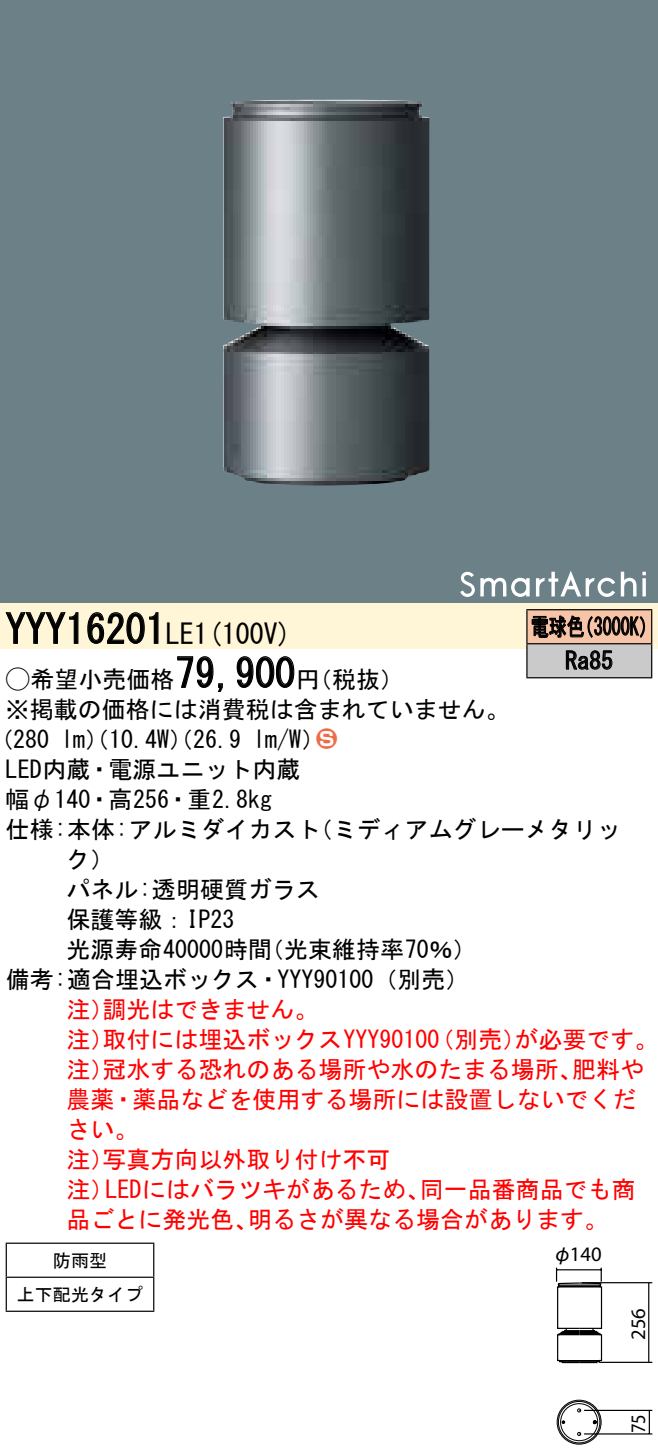
<style>
.page{position:relative;width:658px;height:1456px;background:#fff}
.page>*{position:absolute;margin:0;border:0;box-sizing:border-box;transform-origin:0 0}
.t1{font:40px "MS Gothic";color:#000}
.t2{font:28px "MS Gothic";color:#000}
.t3{font:24px/30px "MS Gothic";color:#000}
.t4{font:24px "MS Gothic";color:#f00}
.t5{font:24px/34px "MS Gothic";color:#000;scale:.75 1}
.t6{font:24px "Ford Classification 1";color:#ed6d48}
.t7{font:20.8px "ITC Avant Garde Std";color:#000}
.t8{font:20.8px "ITC Avant Garde Std";color:#000;scale:.9 1}
.t9{font:18px/34px "MS Gothic";color:#000;text-align:center}
.s1{font-family:"Ford Classification 1"}
.s2{color:#fff}
.s3{font-family:"Gothic BBB Pro Medium 90 pv RKSJ H"}
</style>
<div class="page">
<div style="left:0;top:0;width:658px;height:569px;background:#6c8087"></div>
<img style="left:223px;top:100px;width:206px;height:385px">
<div style="left:0;top:569px;width:658px;height:34px;background:#6c8087"></div>
<svg style="left:642px;top:578px;width:4px;height:18px"></svg>
<svg style="left:642px;top:572px;width:4px;height:3px"></svg>
<svg style="left:460px;top:571px;width:69px;height:26px"></svg>
<svg style="left:536px;top:571px;width:100px;height:26px"></svg>
<div style="left:0;top:603px;width:658px;height:46px;background:#fff5d7"></div>
<svg style="left:5px;top:612px;width:74px;height:32px"></svg>
<svg style="left:87px;top:612px;width:72px;height:32px"></svg>
<svg style="left:177px;top:656px;width:46px;height:36px"></svg>
<svg style="left:236px;top:656px;width:59px;height:32px"></svg>
<hr style="left:6px;top:1242px;width:148px;height:2px;background:#000">
<hr style="left:6px;top:1244px;width:1px;height:32px;background:#000">
<hr style="left:153px;top:1244px;width:1px;height:32px;background:#000">
<hr style="left:6px;top:1276px;width:148px;height:2px;background:#000">
<hr style="left:6px;top:1278px;width:1px;height:32px;background:#000">
<hr style="left:153px;top:1278px;width:1px;height:32px;background:#000">
<hr style="left:6px;top:1310px;width:148px;height:2px;background:#000">
<div style="left:527px;top:610px;width:124px;height:34px;background:#f7c4a7"></div>
<div style="left:527px;top:644px;width:124px;height:34px;background:#cacaca"></div>
<hr style="left:526px;top:609px;width:126px;height:1px;background:#000">
<hr style="left:526px;top:610px;width:1px;height:33px;background:#000">
<hr style="left:651px;top:610px;width:1px;height:33px;background:#000">
<hr style="left:526px;top:643px;width:126px;height:1px;background:#000">
<hr style="left:526px;top:644px;width:1px;height:33px;background:#000">
<hr style="left:651px;top:644px;width:1px;height:33px;background:#000">
<hr style="left:526px;top:677px;width:126px;height:1px;background:#000">
<svg style="left:531px;top:615px;width:114px;height:23px"></svg>
<svg style="left:565px;top:650px;width:47px;height:20px"></svg>
<hr style="left:581px;top:1282px;width:71px;height:1px;background:#000">
<hr style="left:599px;top:1361px;width:53px;height:2px;background:#000">
<hr style="left:648px;top:1282px;width:1px;height:80px;background:#000">
<hr style="left:584px;top:1409px;width:68px;height:2px;background:#000">
<hr style="left:584px;top:1433px;width:68px;height:1px;background:#000">
<hr style="left:648px;top:1410px;width:2px;height:24px;background:#000">
<svg style="left:556px;top:1267px;width:46px;height:96px"></svg>
<hr style="left:559px;top:1284px;width:41px;height:1px;background:#000">
<hr style="left:559px;top:1285px;width:41px;height:2px;background:#000">
<hr style="left:558px;top:1286px;width:42px;height:1px;background:#000">
<hr style="left:559px;top:1360px;width:40px;height:1px;background:#000">
<hr style="left:559px;top:1361px;width:40px;height:1px;background:#000">
<svg style="left:556px;top:1399px;width:46px;height:45px"></svg>
<h1 class="t1" style="left:6px;top:609px;width:162px">YYY16201</h1>
<p class="t2" style="left:166px;top:619px;width:127px">LE (1 100 (V</p>
<h1 class="t1" style="left:175px;top:653px;width:121px">79,900</h1>
<p class="t3" style="left:6px;top:663px;width:505px"><span class="s1">A</span>希望小売価格<br>※掲載の価格には消費税は含まれていません。</p>
<p class="t6" style="left:316px;top:726px;width:22px">2<span class="s2">3</span></p>
<p class="t3" style="left:296px;top:664px;width:109px">（円税抜(</p>
<p class="t3" style="left:253px;top:724px;width:73px">l m (W/</p>
<p class="t3" style="left:6px;top:724px;width:296px;text-indent:-16px">（280<br>LED内蔵・電源ユニット内蔵幅φ140・高256・重2.8kg</p>
<p class="t3" style="left:61px;top:724px;width:182px">lm）（10.4 ）（W 26.9</p>
<p class="t5" style="left:565px;top:610px;width:65px;text-indent:-34px">電球色<br>Ra85</p>
<p class="t5" style="left:575px;top:610px;width:109px">（3000 (K</p>
<p class="t3" style="left:309px;top:814px;width:314px">（ミディアムグレーメタリッ</p>
<p class="t3" style="left:6px;top:814px;width:316px">仕様:本体:アルミダイカスト</p>
<p class="t3" style="left:66px;top:844px;width:49px">ク(</p>
<p class="t3" style="left:66px;top:874px;width:255px">パネル:透明硬質ガラス</p>
<p class="t3" style="left:66px;top:904px;width:169px">保護等級：IP23</p>
<p class="t3" style="left:260px;top:934px;width:218px">（光束維持率70％(</p>
<p class="t3" style="left:6px;top:934px;width:465px;text-indent:61px">光源寿命40000時間<br>備考:適合埋込ボックス・YYY90100（別売(</p>
<p class="t4" style="left:102px;top:997px;width:217px">調光はできません。</p>
<p class="t4" style="left:66px;top:997px;width:49px">注）</p>
<p class="t4" style="left:102px;top:1027px;width:338px">取付には埋込ボックスYYY90100</p>
<p class="t4" style="left:66px;top:1027px;width:49px">注）</p>
<p class="t4" style="left:514px;top:1027px;width:145px">が必要です。</p>
<p class="t4" style="left:430px;top:1027px;width:98px">（別売）</p>
<p class="t4" style="left:102px;top:1057px;width:481px">冠水する恐れのある場所や水のたまる場所、</p>
<p class="t4" style="left:66px;top:1057px;width:49px">注）</p>
<p class="t4" style="left:66px;top:1087px;width:571px">農薬・薬品などを使用する場所には設置しないでくだ</p>
<p class="t4" style="left:66px;top:1117px;width:73px">さい。</p>
<p class="t4" style="left:102px;top:1147px;width:289px">写真方向以外取り付け不可</p>
<p class="t4" style="left:572px;top:1057px;width:73px">肥料や</p>
<p class="t4" style="left:66px;top:1147px;width:49px">注）</p>
<p class="t4" style="left:66px;top:1177px;width:49px">注）</p>
<p class="t4" style="left:105px;top:1177px;width:326px">LEDにはバラツキがあるため、</p>
<p class="t4" style="left:420px;top:1177px;width:217px">同一品番商品でも商</p>
<p class="t4" style="left:66px;top:1207px;width:193px">品ごとに発光色、</p>
<p class="t9" style="left:17px;top:1243px;width:127px">防雨型<br>上下配光タイプ</p>
<p class="t4" style="left:248px;top:1207px;width:362px">明るさが異なる場合があります。</p>
<p class="t7" style="left:552px;top:1241px;width:51px"><span class="s3">φ</span>140</p>
<p class="t7" style="left:625px;top:1340px;width:33px;rotate:-90deg">256</p>
<p class="t8" style="left:625px;top:1433px;width:22px;rotate:-90deg">75</p>
</div>
